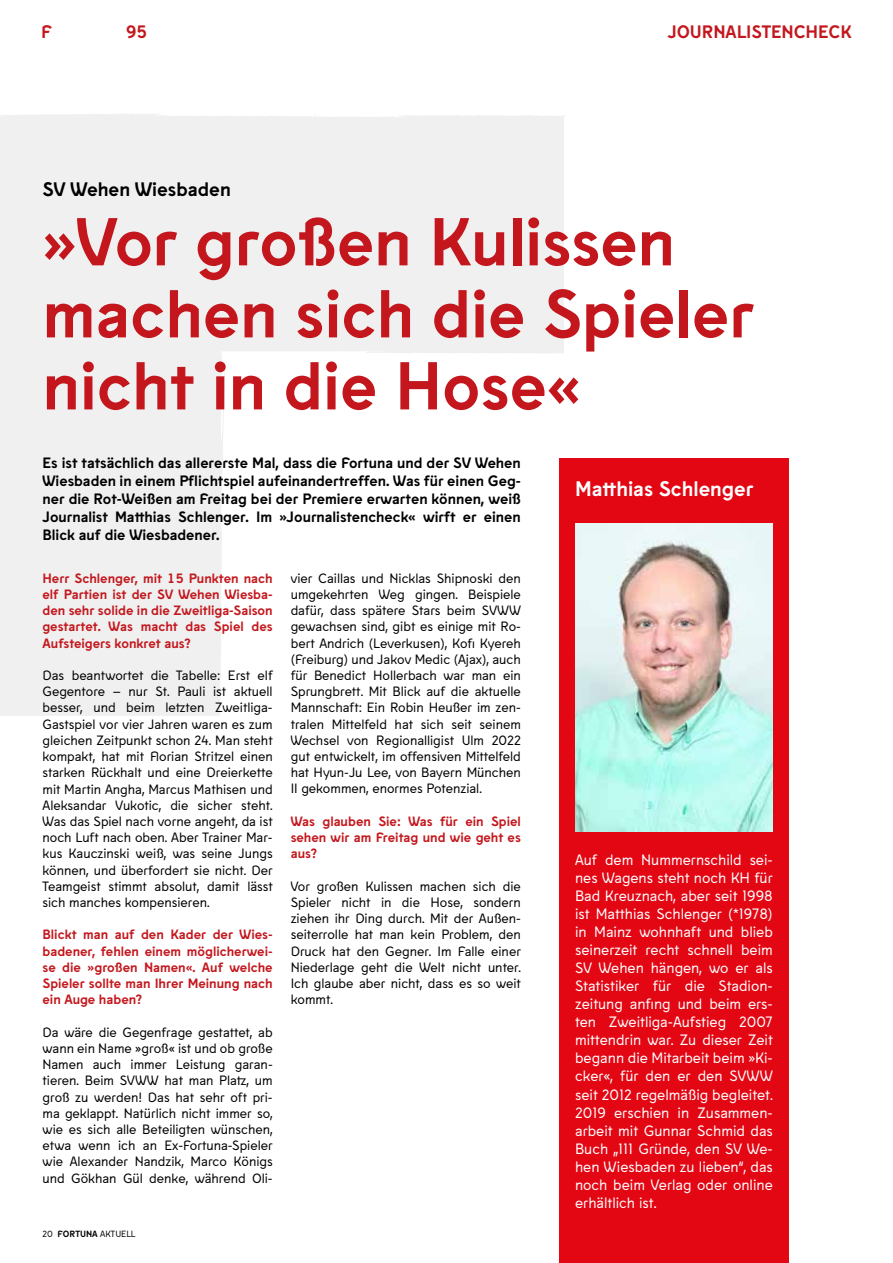
<style>
.page{position:relative;width:893px;height:1263px;background:#fff}
.page>*{position:absolute;margin:0;border:0;box-sizing:border-box;transform-origin:0 0}
.t1{font:700 67.5px/72px "Fortuna Sans";color:#c3171d}
.t2{font:700 21px "Fortuna Sans";color:#fff}
.t3{font:700 19.5px "Fortuna Sans";color:#000}
.t4{font:700 18px "Fortuna Sans";color:#c3171d}
.t5{font:15px/18px "Fortuna Sans";color:#fff;text-align:justify}
.t6{font:700 15px/18px "Fortuna Sans";color:#000;text-align:justify}
.t7{font:13.5px/16.2px "Fortuna Sans";color:#000;text-align:justify}
.t8{font:700 13.5px/16.2px "Fortuna Sans";color:#c3171d;text-align:justify}
.t9{font:9px "Fortuna Sans";color:#000}
.s1{font-weight:700}
</style>
<div class="page">
<svg style="left:0;top:114px;width:566px;height:602px;fill:#f0f0f0"></svg>
<div style="left:559px;top:459px;width:230px;height:804px;background:#e30613"></div>
<img style="left:575px;top:523px;width:198px;height:308px">
<h3 class="t4" style="left:41px;top:17px;width:12px">F</h3>
<h3 class="t4" style="left:126px;top:17px;width:22px">95</h3>
<h3 class="t4" style="left:668px;top:17px;width:185px">JOURNALISTENCHECK</h3>
<h3 class="t3" style="left:43px;top:174px;width:190px">SV Wehen Wiesbaden</h3>
<h1 class="t1" style="left:43px;top:202px;width:713px">»Vor großen Kulissen machen sich die Spieler nicht in die Hose«</h1>
<p class="t6" style="left:43px;top:453px;width:480px">Es ist tatsächlich das allererste Mal, dass die Fortuna und der SV Wehen Wiesbaden in einem Pflichtspiel aufeinandertreffen. Was für einen Geg&shy;ner die Rot-Weißen am Freitag bei der Premiere erwarten können, weiß Journalist Matthias Schlenger. Im »Journalistencheck« wirft er einen Blick auf die Wiesbadener.</p>
<p class="t8" style="left:43px;top:569px;width:232px">Herr Schlenger, mit 15 Punkten nach elf Partien ist der SV Wehen Wiesba&shy;den sehr solide in die Zweitliga-Saison gestartet. Was macht das Spiel des Aufsteigers konkret aus?</p>
<p class="t7" style="left:43px;top:667px;width:232px">Das beantwortet die Tabelle: Erst elf Gegentore – nur St. Pauli ist aktuell besser, und beim letzten Zweitliga-Gastspiel vor vier Jahren waren es zum gleichen Zeitpunkt schon 24. Man steht kompakt, hat mit Florian Stritzel einen starken Rückhalt und eine Dreierkette mit Martin Angha, Marcus Mathisen und Aleksandar Vukotic, die sicher steht.<br>Was das Spiel nach vorne angeht, da ist noch Luft nach oben. Aber Trainer Mar&shy;kus Kauczinski weiß, was seine Jungs können, und überfordert sie nicht. Der Teamgeist stimmt absolut, damit lässt sich manches kompensieren.</p>
<p class="t8" style="left:43px;top:926px;width:232px">Blickt man auf den Kader der Wies&shy;badener, fehlen einem möglicherwei&shy;se die »großen Namen«. Auf welche Spieler sollte man Ihrer Meinung nach ein Auge haben?</p>
<p class="t7" style="left:43px;top:1023px;width:232px">Da wäre die Gegenfrage gestattet, ab wann ein Name »groß« ist und ob große Namen auch immer Leistung garan&shy;tieren. Beim SVWW hat man Platz, um groß zu werden! Das hat sehr oft pri&shy;ma geklappt. Natürlich nicht immer so, wie es sich alle Beteiligten wünschen, etwa wenn ich an Ex-Fortuna-Spieler wie Alexander Nandzik, Marco Königs und Gökhan Gül denke, während Oli-</p>
<p class="t7" style="left:291px;top:569px;width:232px">vier Caillas und Nicklas Shipnoski den umgekehrten Weg gingen. Beispiele dafür, dass spätere Stars beim SVWW gewachsen sind, gibt es einige mit Ro&shy;bert Andrich (Leverkusen), Kofi Kyereh (Freiburg) und Jakov Medic (Ajax), auch für Benedict Hollerbach war man ein Sprungbrett. Mit Blick auf die aktuelle Mannschaft: Ein Robin Heußer im zen&shy;tralen Mittelfeld hat sich seit seinem Wechsel von Regionalligist Ulm 2022 gut entwickelt, im offensiven Mittelfeld hat Hyun-Ju Lee, von Bayern München II gekommen, enormes Potenzial.</p>
<p class="t8" style="left:291px;top:812px;width:232px">Was glauben Sie: Was für ein Spiel sehen wir am Freitag und wie geht es aus?</p>
<p class="t7" style="left:291px;top:877px;width:232px">Vor großen Kulissen machen sich die Spieler nicht in die Hose, sondern ziehen ihr Ding durch. Mit der Außen&shy;seiterrolle hat man kein Problem, den Druck hat den Gegner. Im Falle einer Niederlage geht die Welt nicht unter.<br>Ich glaube aber nicht, dass es so weit kommt.</p>
<p class="t9" style="left:43px;top:1227px;width:94px">20 <span class="s1">FORTUNA</span> AKTUELL</p>
<h2 class="t2" style="left:575px;top:472px;width:180px">Matthias Schlenger</h2>
<p class="t5" style="left:575px;top:851px;width:199px">Auf dem Nummernschild sei&shy;nes Wagens steht noch KH für Bad Kreuznach, aber seit 1998 ist Matthias Schlenger (*1978) in Mainz wohnhaft und blieb seinerzeit recht schnell beim SV Wehen hängen, wo er als Statistiker für die Stadion&shy;zeitung anfing und beim ers&shy;ten Zweitliga-Aufstieg 2007 mittendrin war. Zu dieser Zeit begann die Mitarbeit beim »Ki&shy;cker«, für den er den SVWW seit 2012 regelmäßig begleitet.<br>2019 erschien in Zusammen&shy;arbeit mit Gunnar Schmid das Buch „111 Gründe, den SV We&shy;hen Wiesbaden zu lieben“, das noch beim Verlag oder online erhältlich ist.</p>
</div>
